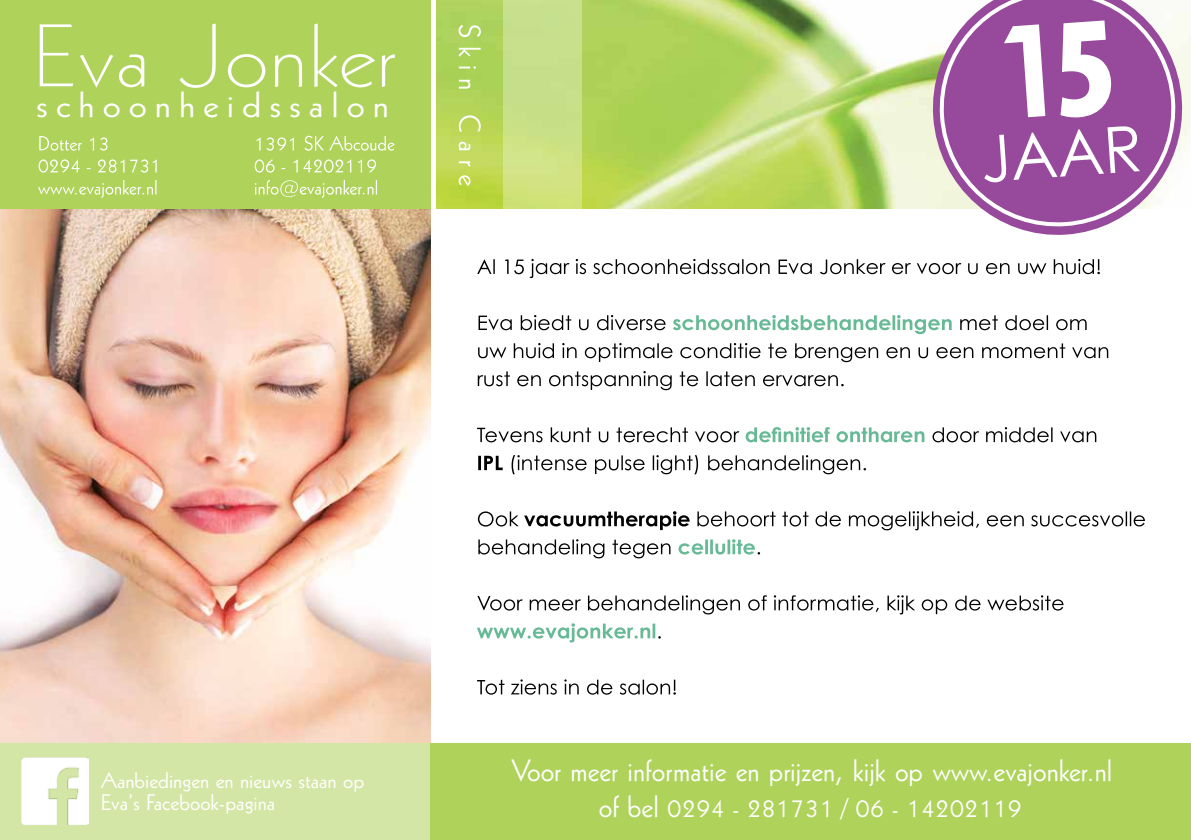
<style>
.page{position:relative;width:1191px;height:840px;background:#fff}
.page>*{position:absolute;margin:0;border:0;box-sizing:border-box;transform-origin:0 0}
.t1{font:86.4px "Geometric 231 BT Light C";letter-spacing:.01em;color:#fff;scale:1.13 1}
.t2{font:35.2px "Geometric 231 BT Roman C";letter-spacing:.2em;color:#fff;scale:1.13 1}
.t3{font:30px "Geometric 231 BT Roman C";color:#fff}
.t4{font:26px "Geometric 231 BT Roman C";color:#fff}
.t5{font:22px/22px "Geometric 231 BT Roman C";color:#fff}
.s1{font-size:30px}
</style>
<div class="page">
<img style="left:0;top:208px;width:430px;height:535px">
<div style="left:0;top:0;width:516px;height:208px;background:#aed25a"></div>
<img style="left:436px;top:0;width:755px;height:208px">
<div style="left:503px;top:0;width:78px;height:212px;background:linear-gradient(to bottom,#c3dd8e,#d3e383)"></div>
<svg style="left:458px;top:25px;width:23px;height:161px"></svg>
<div style="left:431px;top:0;width:5px;height:212px;background:#fff"></div>
<svg style="left:38px;top:180px;width:339px;height:18px"></svg>
<svg style="left:39px;top:159px;width:337px;height:13px"></svg>
<svg style="left:39px;top:135px;width:356px;height:16px"></svg>
<div style="left:0;top:743px;width:1191px;height:96px;background:#aed25a"></div>
<div style="left:0;top:742px;width:429px;height:97px;background:#d3e6a5"></div>
<img style="left:22px;top:757px;width:66px;height:66px">
<svg style="left:477px;top:679px;width:199px;height:15px"></svg>
<svg style="left:477px;top:623px;width:184px;height:19px"></svg>
<svg style="left:477px;top:595px;width:586px;height:19px"></svg>
<svg style="left:678px;top:539px;width:82px;height:15px"></svg>
<svg style="left:478px;top:539px;width:192px;height:19px"></svg>
<svg style="left:478px;top:511px;width:667px;height:19px"></svg>
<svg style="left:478px;top:455px;width:388px;height:19px"></svg>
<svg style="left:932px;top:427px;width:164px;height:15px"></svg>
<svg style="left:745px;top:427px;width:179px;height:15px"></svg>
<svg style="left:477px;top:427px;width:262px;height:15px"></svg>
<svg style="left:478px;top:371px;width:365px;height:19px"></svg>
<svg style="left:478px;top:343px;width:630px;height:19px"></svg>
<svg style="left:960px;top:315px;width:126px;height:15px"></svg>
<svg style="left:673px;top:315px;width:278px;height:19px"></svg>
<svg style="left:478px;top:315px;width:187px;height:15px"></svg>
<svg style="left:477px;top:259px;width:622px;height:19px"></svg>
<svg style="left:930px;top:0;width:254px;height:235px"></svg>
<svg style="left:937px;top:0;width:240px;height:228px"></svg>
<svg style="left:1004px;top:24px;width:41px;height:93px"></svg>
<svg style="left:984px;top:126px;width:156px;height:56px"></svg>
<svg style="left:1060px;top:20px;width:52px;height:98px"></svg>
<h1 class="t1" style="left:32px;top:1px;width:324px">Eva Jonker</h1>
<p class="t2" style="left:36px;top:82px;width:314px">schoonheidssalon</p>
<p class="t5" style="left:101px;top:768px;width:265px">Aanbiedingen en nieuws staan op<br>Eva’s Facebook-pagina</p>
<p class="t3" style="left:511px;top:750px;width:602px">Voor meer informatie en prijzen, kijk op www.evajonker.nl</p>
<p class="t4" style="left:599px;top:790px;width:424px"><span class="s1">of bel</span> 0294 - 281731 / 06 - 14202119</p>
</div>
